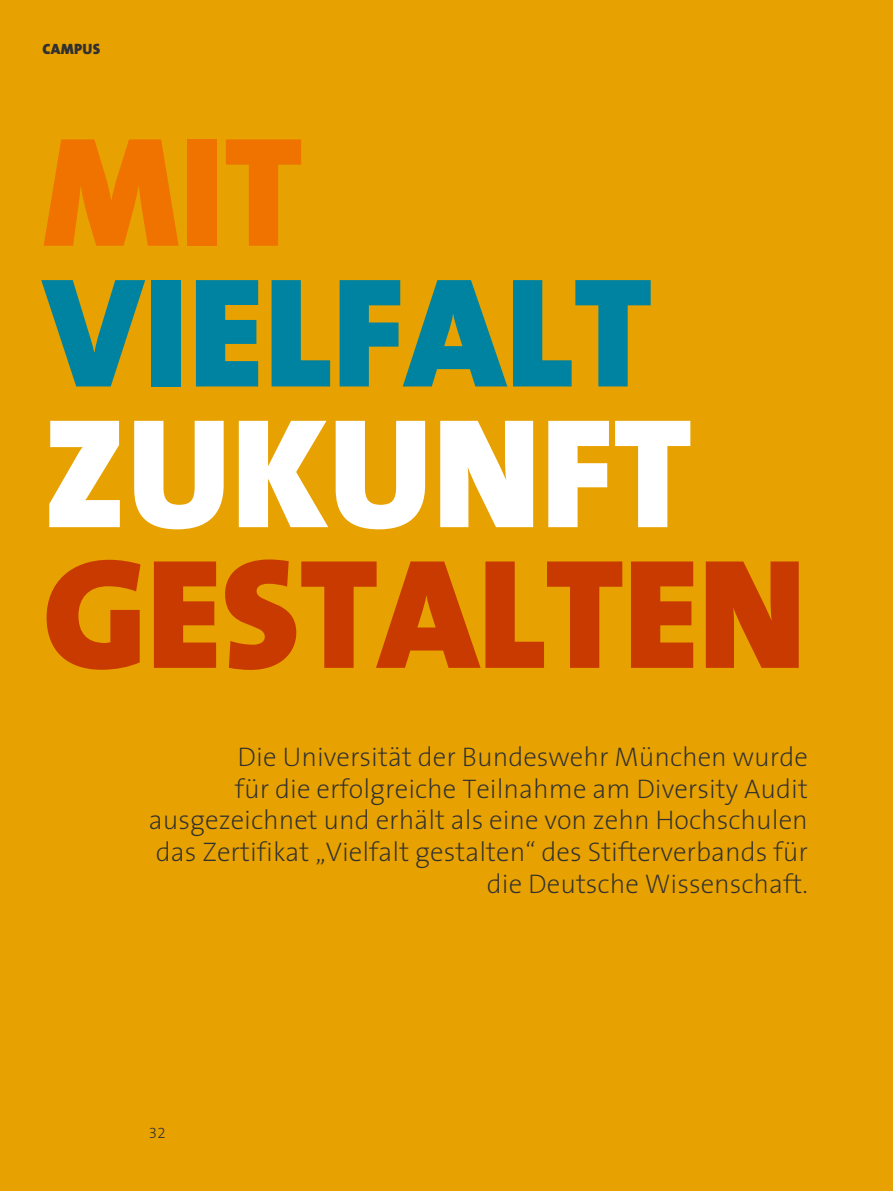
<style>
.page{position:relative;width:893px;height:1191px;background:#e7a100}
.page>*{position:absolute;margin:0;border:0;box-sizing:border-box;transform-origin:0 0}
.t1{font:900 157.5px "The Mix";letter-spacing:-.005em;color:#c83a00}
.t2{font:900 157.5px "The Mix";color:#0083a0}
.t3{font:900 157.5px "The Mix";color:#fff}
.t4{font:900 157.5px "The Mix";color:#f07300}
.t5{font:200 27px/32px "The Sans";color:#313130;text-align:right}
.t6{font:900 15px "The Sans";letter-spacing:.02em;color:#313130}
.t7{font:15px "The Sans Light Expert";color:#313130}
</style>
<div class="page">
<p class="t6" style="left:43px;top:36px;width:59px">CAMPUS</p>
<p class="t4" style="left:43px;top:59px;width:262px">MIT</p>
<p class="t2" style="left:43px;top:200px;width:611px">VIELFALT</p>
<p class="t3" style="left:43px;top:340px;width:651px">ZUKUNFT</p>
<p class="t1" style="left:43px;top:481px;width:765px">GESTALTEN</p>
<p class="t5" style="left:149px;top:739px;width:661px">Die Universität der Bundeswehr München wurde<br>für die erfolgreiche Teilnahme am Diversity Audit ausgezeichnet und erhält als eine von zehn Hochschulen das Zertifikat „Vielfalt gestalten“ des Stifterverbands für die Deutsche Wissenschaft.</p>
<p class="t7" style="left:149px;top:1121px;width:18px">32</p>
</div>
